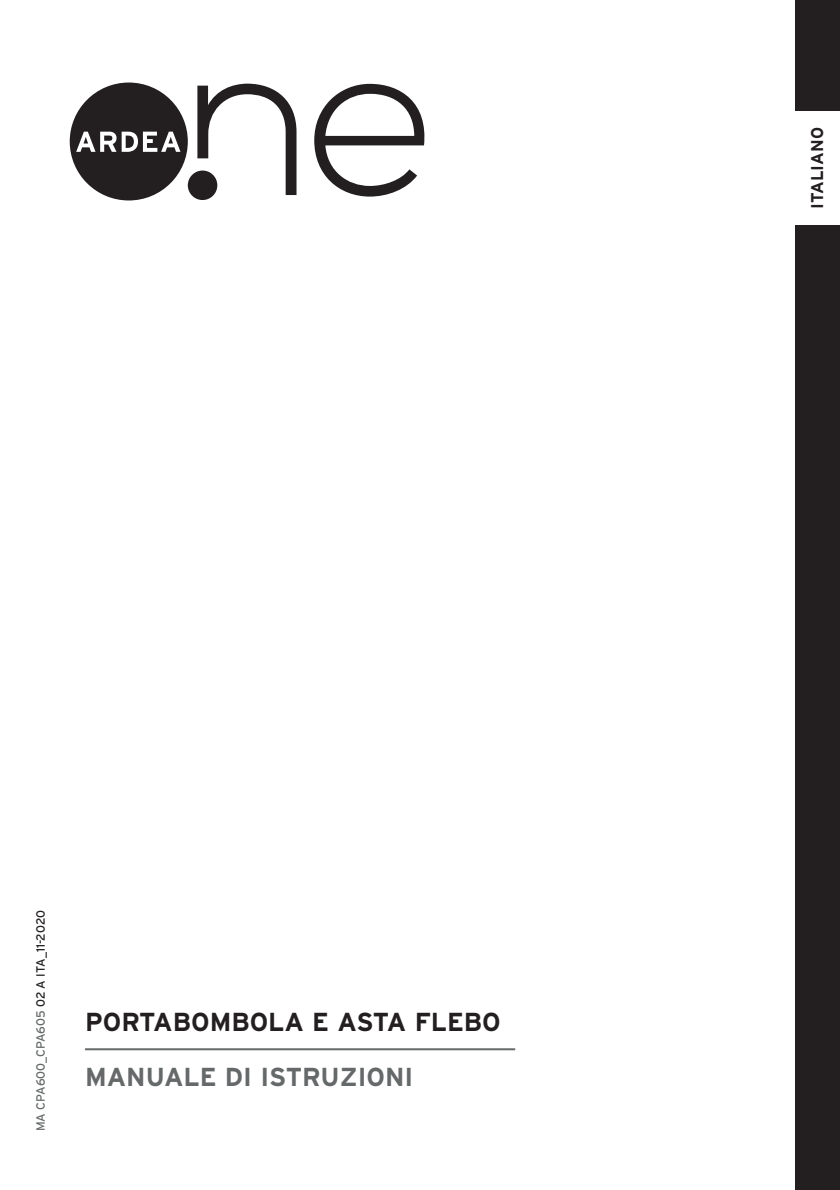
<style>
.page{position:relative;width:840px;height:1190px;background:#fff}
.page>*{position:absolute;margin:0;border:0;box-sizing:border-box;transform-origin:0 0}
.t1{font:700 26px "Interstate";color:#231f20}
.t2{font:700 26px "Interstate";color:#65696a}
.t3{font:700 17px "Interstate";letter-spacing:.005em;color:#231f20}
.t4{font:12px "Interstate";color:#65696a}
.s1{color:#231f20}
</style>
<div class="page">
<hr style="left:85px;top:1048px;width:430px;height:2px;background:#65696a">
<div style="left:795px;top:0;width:44px;height:1190px;background:#231f20"></div>
<div style="left:789px;top:111px;width:50px;height:113px;background:#fff"></div>
<svg style="left:197px;top:84px;width:99px;height:111px"></svg>
<svg style="left:314px;top:84px;width:111px;height:113px"></svg>
<div style="left:70px;top:83px;width:118px;height:117px;background:#231f20;border-radius:50%"></div>
<div style="left:188px;top:171px;width:29px;height:29px;background:#231f20;border-radius:50%"></div>
<svg style="left:76px;top:132px;width:40px;height:20px"></svg>
<svg style="left:122px;top:132px;width:58px;height:20px"></svg>
<p class="t4" style="left:34px;top:1131px;width:223px;rotate:-90deg">MA CPA600_CPA605 <span class="s1">02 A ITA_11-2020</span></p>
<h1 class="t1" style="left:85px;top:1007px;width:417px">PORTABOMBOLA E ASTA FLEBO</h1>
<h1 class="t2" style="left:85px;top:1062px;width:330px">MANUALE DI ISTRUZIONI</h1>
<h2 class="t3" style="left:807px;top:209px;width:84px;rotate:-90deg">ITALIANO</h2>
</div>
